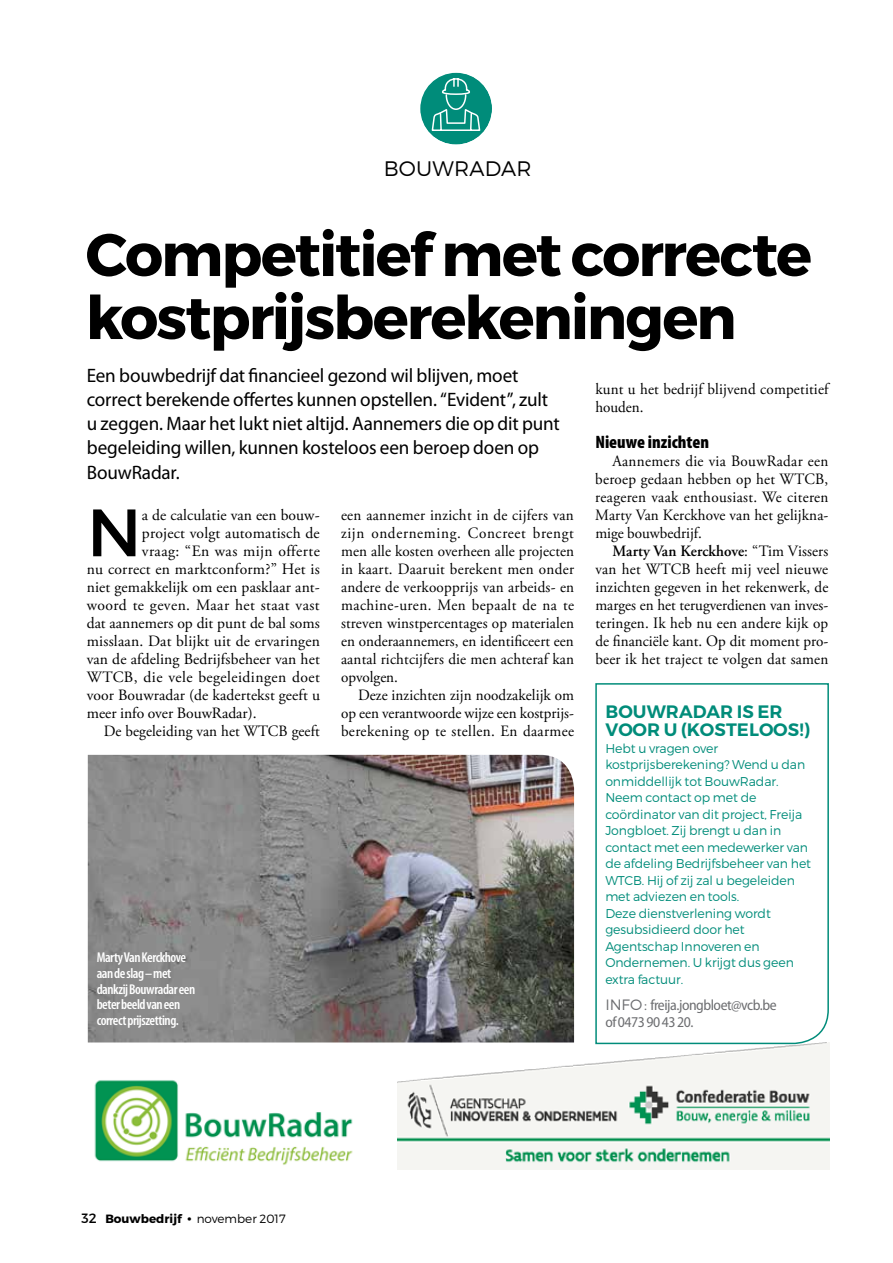
<style>
.page{position:relative;width:893px;height:1263px;background:#fff}
.page>*{position:absolute;margin:0;border:0;box-sizing:border-box;transform-origin:0 0}
.t1{font:66.9px "Montserrat";color:#000;scale:1.04 1}
.t2{font:700 60px/63px "Montserrat";letter-spacing:-.035em;color:#000}
.t3{font:300 21px "Montserrat";letter-spacing:.01em;color:#000}
.t4{font:19.5px/24px "Myriad Pro";letter-spacing:-.005em;color:#000}
.t5{font:600 18px/18px "Montserrat";letter-spacing:.005em;color:#008c7a}
.t6{font:900 condensed 18px "Myriad Pro";color:#000}
.t7{font:15.75px/18px "Adobe Garamond Pro";letter-spacing:.01em;color:#000;text-align:justify;scale:.96 1}
.t8{font:15.75px "Adobe Garamond Pro";letter-spacing:.01em;color:#000}
.t9{font:15.75px "Adobe Garamond Pro";letter-spacing:.03em;color:#000}
.t10{font:semi-condensed 15px/16.5px "Myriad Pro";letter-spacing:-.03em;color:#6d6e71}
.t11{font:600 condensed 14.25px/15.8px "Myriad Pro";letter-spacing:-.03em;color:#fff}
.t12{font:300 12.75px/16.5px "Montserrat";letter-spacing:-.005em;color:#008c7a}
.t13{font:300 12px "Montserrat";color:#000}
.s1{font-weight:600}
.s2{font-family:"Montserrat";font-weight:300;font-stretch:normal}
.s3{font-weight:400;font-size:13.5px}
.s4{font-weight:700}
.s5{font-family:"Adobe Garamond Pro";font-weight:400}
</style>
<div class="page">
<div style="left:420px;top:73px;width:72px;height:72px;background:#008c7a;border-radius:50%"></div>
<svg style="left:431px;top:76px;width:61px;height:62px"></svg>
<img style="left:94px;top:1080px;width:259px;height:85px">
<img style="left:397px;top:1045px;width:433px;height:125px">
<svg style="left:595px;top:683px;width:235px;height:362px"></svg>
<img style="left:88px;top:755px;width:486px;height:287px">
<h3 class="t3" style="left:384px;top:155px;width:150px">BOUWRADAR</h3>
<h2 class="t2" style="left:86px;top:224px;width:728px">Competitief met correcte kostprijsberekeningen</h2>
<p class="t4" style="left:87px;top:364px;width:474px">Een bouwbedrijf dat financieel gezond wil blijven, moet correct berekende offertes kunnen opstellen. “Evident”, zult u zeggen. Maar het lukt niet altijd. Aannemers die op dit punt begeleiding willen, kunnen kosteloos een beroep doen op BouwRadar.</p>
<p class="t7" style="left:595px;top:381px;width:244px">kunt u het bedrijf blijvend competitief houden.</p>
<p class="t6" style="left:595px;top:432px;width:115px">Nieuwe inzichten</p>
<p class="t7" style="left:595px;top:453px;width:244px;text-indent:17px">Aannemers die via BouwRadar een beroep gedaan hebben op het WTCB, reageren vaak enthousiast. We citeren Marty Van Kerckhove van het gelijkna&shy;mige bouwbedrijf.</p>
<p class="t7" style="left:595px;top:543px;width:244px;text-indent:17px"><span class="s1">Marty Van Kerckhove</span>: “Tim Vissers van het WTCB heeft mij veel nieuwe inzichten gegeven in het rekenwerk, de marges en het terugverdienen van inves&shy;teringen. Ik heb nu een andere kijk op de financiële kant. Op dit moment pro&shy;beer ik het traject te volgen dat samen</p>
<h1 class="t1" style="left:87px;top:491px;width:55px">N</h1>
<p class="t8" style="left:142px;top:506px;width:179px">a de calculatie van een bouw-</p>
<p class="t7" style="left:341px;top:507px;width:244px">een aannemer inzicht in de cijfers van zijn onderneming. Concreet brengt men alle kosten overheen alle projecten in kaart. Daaruit berekent men onder andere de verkoopprijs van arbeids- en machine-uren. Men bepaalt de na te streven winstpercentages op materialen en onderaannemers, en identificeert een aantal richtcijfers die men achteraf kan opvolgen.</p>
<p class="t7" style="left:341px;top:687px;width:244px;text-indent:17px">Deze inzichten zijn noodzakelijk om op een verantwoorde wijze een kostprijs&shy;berekening op te stellen. En daarmee</p>
<p class="t8" style="left:142px;top:524px;width:179px">project volgt automatisch de</p>
<p class="t8" style="left:142px;top:542px;width:179px">vraag: “En was mijn offerte</p>
<p class="t8" style="left:87px;top:560px;width:234px">nu correct en marktconform?” Het is</p>
<p class="t8" style="left:87px;top:578px;width:235px">niet gemakkelijk om een pasklaar ant-</p>
<p class="t9" style="left:87px;top:596px;width:234px">woord te geven. Maar het staat vast</p>
<p class="t8" style="left:87px;top:614px;width:235px">dat aannemers op dit punt de bal soms</p>
<p class="t8" style="left:87px;top:632px;width:235px">misslaan. Dat blijkt uit de ervaringen</p>
<p class="t8" style="left:87px;top:650px;width:235px">van de afdeling Bedrijfsbeheer van het</p>
<p class="t9" style="left:87px;top:668px;width:235px">WTCB, die vele begeleidingen doet</p>
<p class="t8" style="left:87px;top:686px;width:235px">voor Bouwradar (de kadertekst geeft u</p>
<p class="t8" style="left:87px;top:704px;width:171px">meer info over BouwRadar).</p>
<p class="t7" style="left:104px;top:723px;width:227px">De begeleiding van het WTCB geeft</p>
<p class="t5" style="left:605px;top:703px;width:206px">BOUWRADAR IS ER<br>VOOR U (KOSTELOOS!)</p>
<p class="t12" style="left:605px;top:740px;width:207px">Hebt u vragen over kostprijsberekening? Wend u dan onmiddellijk tot BouwRadar.<br>Neem contact op met de coördinator van dit project, Freija<br>Jongbloet. Zij brengt u dan in contact met een medewerker van de afdeling Bedrijfsbeheer van het<br>WTCB. Hij of zij zal u begeleiden met adviezen en tools.<br>Deze dienstverlening wordt gesubsidieerd door het<br>Agentschap Innoveren en<br>Ondernemen. U krijgt dus geen extra factuur.</p>
<p class="t10" style="left:605px;top:997px;width:173px"><span class="s2">INFO:</span> freija.jongbloet@vcb.be of 0473 90 43 20.</p>
<p class="t11" style="left:97px;top:950px;width:100px">Marty Van Kerckhove aan de slag – met dankzij Bouwradar een beter beeld van een correct prijszetting.</p>
<p class="t13" style="left:81px;top:1211px;width:206px"><span class="s3">32</span> <span class="s4">Bouwbedrijf</span> <span class="s5">•</span> november 2017</p>
</div>
